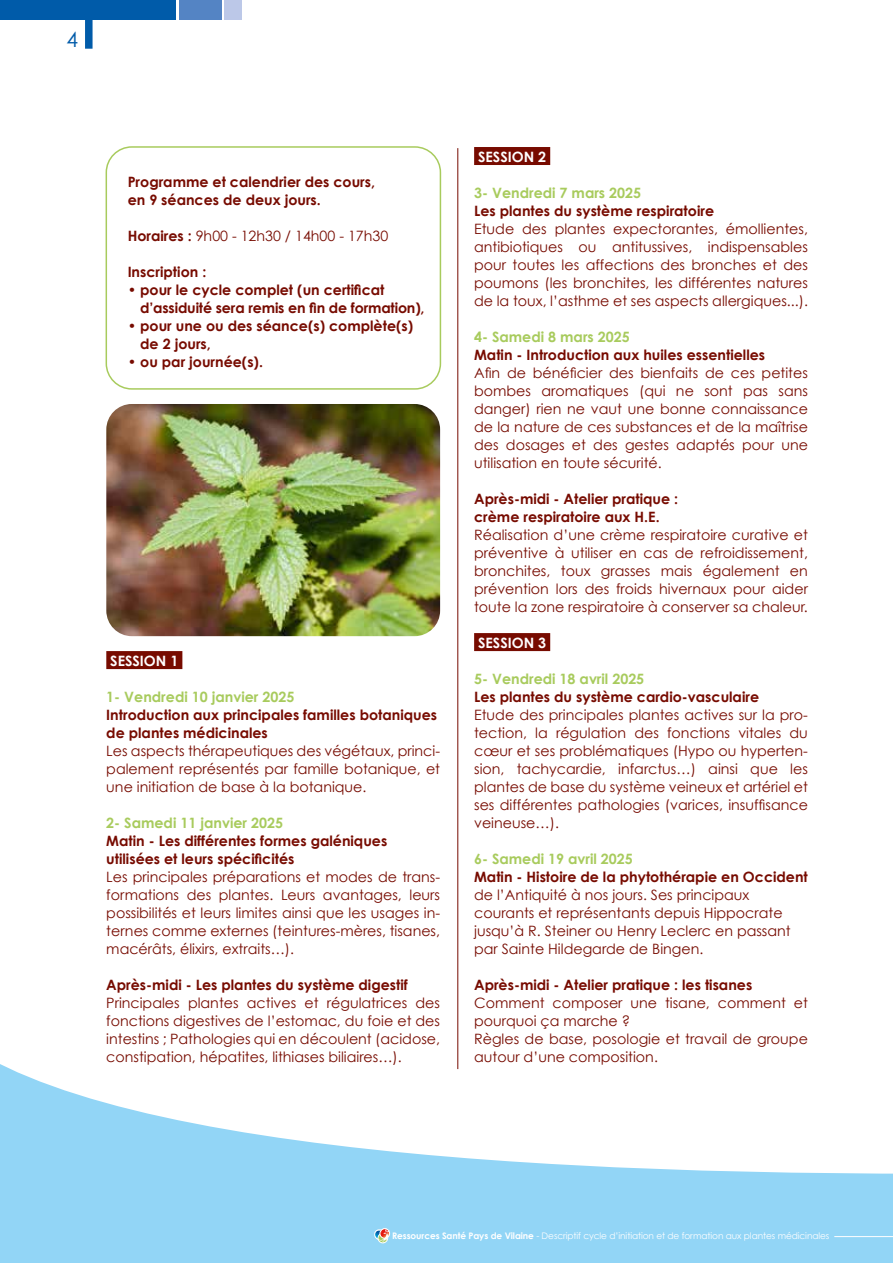
<style>
.page{position:relative;width:893px;height:1263px;background:#fff}
.page>*{position:absolute;margin:0;border:0;box-sizing:border-box;transform-origin:0 0}
.t1{font:21px "Century Gothic";color:#005ba9}
.t2{font:14.25px/18px "Century Gothic";color:#770b00;text-align:justify}
.t3{font:700 14.25px/18px "Century Gothic";color:#770b00}
.t4{font:700 14.25px "Century Gothic";color:#a8cb5d}
.t5{font:700 14.25px "Century Gothic";color:#fff}
.t6{font:9px "Century Gothic";letter-spacing:-.01em;color:#fff}
.s1{font-weight:700}
</style>
<div class="page">
<svg style="left:0;top:1057px;width:893px;height:206px;fill:#92d5f6"></svg>
<div style="left:0;top:0;width:175px;height:20px;background:#005ba9"></div>
<div style="left:180px;top:0;width:42px;height:20px;background:#5484c4"></div>
<div style="left:224px;top:0;width:17px;height:20px;background:#bcc8e8"></div>
<div style="left:85px;top:0;width:8px;height:49px;background:#005ba9"></div>
<svg style="left:374px;top:1228px;width:16px;height:15px"></svg>
<hr style="left:834px;top:1236px;width:59px;height:1px;background:#fff">
<div style="left:106px;top:651px;width:76px;height:18px;background:#770b00"></div>
<div style="left:106px;top:146px;width:335px;height:244px;border:2px solid #a8cb5d;border-radius:26px"></div>
<div style="left:474px;top:147px;width:76px;height:18px;background:#770b00"></div>
<div style="left:474px;top:633px;width:76px;height:18px;background:#770b00"></div>
<hr style="left:457px;top:148px;width:1px;height:921px;background:#770b00">
<img style="left:106px;top:404px;width:334px;height:232px">
<h1 class="t1" style="left:66px;top:27px;width:13px">4</h1>
<p class="t3" style="left:128px;top:172px;width:249px">Programme et calendrier des cours, en 9 séances de deux jours.</p>
<p class="t2" style="left:128px;top:227px;width:262px"><span class="s1">Horaires :</span> 9h00 - 12h30 / 14h00 - 17h30</p>
<p class="t3" style="left:128px;top:262px;width:80px">Inscription :</p>
<p class="t3" style="left:140px;top:280px;width:286px;text-indent:-13px">• pour le cycle complet (un certificat d’assiduité sera remis en fin de formation),</p>
<p class="t3" style="left:140px;top:316px;width:275px;text-indent:-13px">• pour une ou des séance(s) complète(s) de 2 jours,</p>
<p class="t3" style="left:128px;top:352px;width:137px">• ou par journée(s).</p>
<p class="t5" style="left:110px;top:652px;width:70px">SESSION 1</p>
<p class="t4" style="left:106px;top:688px;width:190px">1- Vendredi 10 janvier 2025</p>
<p class="t3" style="left:106px;top:705px;width:332px">Introduction aux principales familles botaniques de plantes médicinales</p>
<p class="t2" style="left:106px;top:742px;width:335px">Les aspects thérapeutiques des végétaux, princi&shy;palement représentés par famille botanique, et une initiation de base à la botanique.</p>
<p class="t4" style="left:106px;top:814px;width:178px">2- Samedi 11 janvier 2025</p>
<p class="t3" style="left:106px;top:831px;width:283px">Matin - Les différentes formes galéniques utilisées et leurs spécificités</p>
<p class="t2" style="left:106px;top:868px;width:335px">Les principales préparations et modes de trans&shy;formations des plantes. Leurs avantages, leurs possibilités et leurs limites ainsi que les usages in&shy;ternes comme externes (teintures-mères, tisanes, macérâts, élixirs, extraits…).</p>
<p class="t3" style="left:106px;top:975px;width:303px">Après-midi - Les plantes du système digestif</p>
<p class="t2" style="left:106px;top:994px;width:335px">Principales plantes actives et régulatrices des fonctions digestives de l’estomac, du foie et des intestins ; Pathologies qui en découlent (acidose, constipation, hépatites, lithiases biliaires…).</p>
<p class="t5" style="left:478px;top:148px;width:70px">SESSION 2</p>
<p class="t4" style="left:474px;top:184px;width:169px">3- Vendredi 7 mars 2025</p>
<p class="t3" style="left:474px;top:201px;width:241px">Les plantes du système respiratoire</p>
<p class="t2" style="left:474px;top:220px;width:335px">Etude des plantes expectorantes, émollientes, antibiotiques ou antitussives, indispensables pour toutes les affections des bronches et des poumons (les bronchites, les différentes natures de la toux, l’asthme et ses aspects allergiques...).</p>
<p class="t4" style="left:474px;top:328px;width:157px">4- Samedi 8 mars 2025</p>
<p class="t3" style="left:474px;top:345px;width:292px">Matin - Introduction aux huiles essentielles</p>
<p class="t2" style="left:474px;top:364px;width:335px">Afin de bénéficier des bienfaits de ces petites bombes aromatiques (qui ne sont pas sans danger) rien ne vaut une bonne connaissance de la nature de ces substances et de la maîtrise des dosages et des gestes adaptés pour une utilisation en toute sécurité.</p>
<p class="t3" style="left:474px;top:489px;width:206px">Après-midi - Atelier pratique : crème respiratoire aux H.E.</p>
<p class="t2" style="left:474px;top:526px;width:335px">Réalisation d’une crème respiratoire curative et préventive à utiliser en cas de refroidissement, bronchites, toux grasses mais également en prévention lors des froids hivernaux pour aider toute la zone respiratoire à conserver sa chaleur.</p>
<p class="t5" style="left:478px;top:634px;width:70px">SESSION 3</p>
<p class="t4" style="left:474px;top:670px;width:172px">5- Vendredi 18 avril 2025</p>
<p class="t3" style="left:474px;top:687px;width:286px">Les plantes du système cardio-vasculaire</p>
<p class="t2" style="left:474px;top:706px;width:335px">Etude des principales plantes actives sur la pro&shy;tection, la régulation des fonctions vitales du cœur et ses problématiques (Hypo ou hyperten&shy;sion, tachycardie, infarctus…) ainsi que les plantes de base du système veineux et artériel et ses différentes pathologies (varices, insuffisance veineuse…).</p>
<p class="t4" style="left:474px;top:850px;width:160px">6- Samedi 19 avril 2025</p>
<p class="t3" style="left:474px;top:867px;width:335px">Matin - Histoire de la phytothérapie en Occident</p>
<p class="t2" style="left:474px;top:886px;width:318px;text-align:left">de l’Antiquité à nos jours. Ses principaux courants et représentants depuis Hippocrate jusqu’à R. Steiner ou Henry Leclerc en passant par Sainte Hildegarde de Bingen.</p>
<p class="t3" style="left:474px;top:975px;width:280px">Après-midi - Atelier pratique : les tisanes</p>
<p class="t2" style="left:474px;top:994px;width:335px;text-align:left">Comment composer une tisane, comment et pourquoi ça marche ?<br>Règles de base, posologie et travail de groupe autour d’une composition.</p>
<p class="t6" style="left:392px;top:1230px;width:439px"><span class="s1">Ressources Santé Pays de Vilaine</span> - Descriptif cycle d’initiation et de formation aux plantes médicinales</p>
</div>
